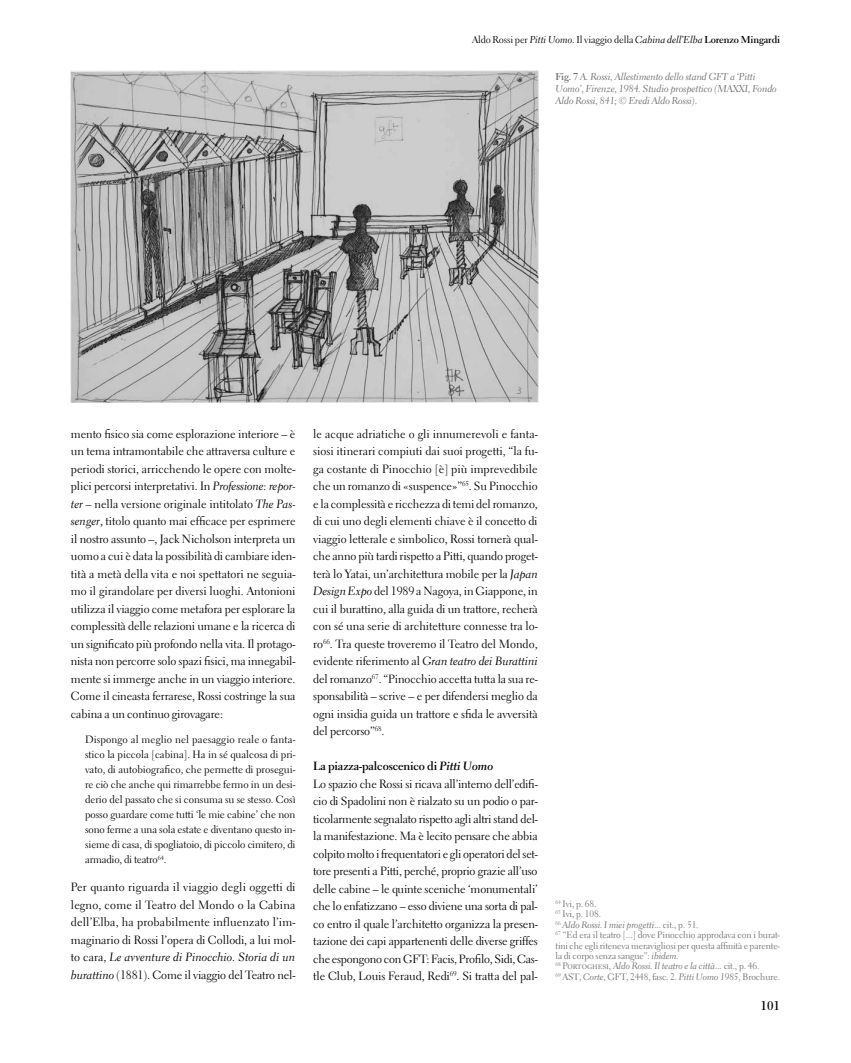
<style>
.page{position:relative;width:851px;height:1063px;background:#fff}
.page>*{position:absolute;margin:0;border:0;box-sizing:border-box;transform-origin:0 0}
.t1{font:700 12.5px "Electra LT Std";color:#000}
.t2{font:11.88px/17.5px "Electra LT Std";letter-spacing:-.01em;color:#000;text-align:justify}
.t3{font:11.88px "Electra LT Std Cursive";letter-spacing:.005em;color:#000}
.t4{font:10.62px/15px "Electra LT Std";letter-spacing:-.005em;color:#000;text-align:justify}
.t5{font:10px/12px "Electra LT Std Cursive";letter-spacing:-.01em;color:#706f6f}
.t6{font:10px "Electra LT Std";letter-spacing:-.01em;color:#000}
.t7{font:9.38px/10.4px "Electra LT Std";letter-spacing:-.01em;color:#706f6f}
.t8{font:9.38px "Electra LT Std Cursive";letter-spacing:-.01em;color:#706f6f}
.s1{font-family:"Electra LT Std Cursive"}
.s2{font-weight:700}
.s3{font-family:"Electra LT Std";font-weight:700}
.s4{font-family:"Electra LT Std"}
.s5{font-family:"Electra LT Std Bold Cursive"}
</style>
<div class="page">
<img style="left:70px;top:71px;width:468px;height:332px">
<p class="t6" style="left:472px;top:33px;width:309px">Aldo Rossi per <span class="s1">Pitti Uomo</span>. Il viaggio della <span class="s1">Cabina dell’Elba</span> <span class="s2">Lorenzo Mingardi</span></p>
<p class="t5" style="left:555px;top:71px;width:223px"><span class="s3">Fig. 7</span> A. Rossi, Allestimento dello stand GFT a ‘Pitti<br>Uomo’, Firenze, 1984. Studio prospettico (MAXXI, Fondo<br>Aldo Rossi, 841; © Eredi Aldo Rossi).</p>
<p class="t2" style="left:71px;top:425px;width:226px">mento fisico sia come esplorazione interiore – è un tema intramontabile che attraversa culture e periodi storici, arricchendo le opere con molte&shy;plici percorsi interpretativi. In <span class="s1">Professione: repor&shy;ter –</span> nella versione originale intitolato <span class="s1">The Pas&shy;senger</span>, titolo quanto mai efficace per esprimere il nostro assunto –, Jack Nicholson interpreta un uomo a cui è data la possibilità di cambiare iden&shy;tità a metà della vita e noi spettatori ne seguia&shy;mo il girandolare per diversi luoghi. Antonioni utilizza il viaggio come metafora per esplorare la complessità delle relazioni umane e la ricerca di un significato più profondo nella vita. Il protago&shy;nista non percorre solo spazi fisici, ma innegabil&shy;mente si immerge anche in un viaggio interiore.<br>Come il cineasta ferrarese, Rossi costringe la sua cabina a un continuo girovagare:</p>
<p class="t4" style="left:85px;top:732px;width:212px">Dispongo al meglio nel paesaggio reale o fanta&shy;stico la piccola [cabina]. Ha in sé qualcosa di pri&shy;vato, di autobiografico, che permette di prosegui&shy;re ciò che anche qui rimarrebbe fermo in un desi&shy;derio del passato che si consuma su se stesso. Così posso guardare come tutti ‘le mie cabine’ che non sono ferme a una sola estate e diventano questo in&shy;sieme di casa, di spogliatoio, di piccolo cimitero, di armadio, di teatro<sup>64</sup>.</p>
<p class="t2" style="left:71px;top:879px;width:226px">Per quanto riguarda il viaggio degli oggetti di legno, come il Teatro del Mondo o la Cabina dell’Elba, ha probabilmente influenzato l’im&shy;maginario di Rossi l’opera di Collodi, a lui mol-</p>
<p class="t3" style="left:71px;top:950px;width:226px"><span class="s4">to cara,</span> Le avventure di Pinocchio. Storia di un</p>
<p class="t2" style="left:71px;top:966px;width:226px"><span class="s1">burattino</span> (1881). Come il viaggio del Teatro nel-</p>
<p class="t2" style="left:313px;top:425px;width:226px">le acque adriatiche o gli innumerevoli e fanta&shy;siosi itinerari compiuti dai suoi progetti, “la fu&shy;ga costante di Pinocchio [è] più imprevedibile che un romanzo di «suspence»”<sup>65</sup>. Su Pinocchio e la complessità e ricchezza di temi del romanzo, di cui uno degli elementi chiave è il concetto di viaggio letterale e simbolico, Rossi tornerà qual&shy;che anno più tardi rispetto a Pitti, quando proget&shy;terà lo Yatai, un’architettura mobile per la <span class="s1">Japan Design Expo</span> del 1989 a Nagoya, in Giappone, in cui il burattino, alla guida di un trattore, recherà con sé una serie di architetture connesse tra lo&shy;ro<sup>66</sup>. Tra queste troveremo il Teatro del Mondo,</p>
<p class="t3" style="left:313px;top:654px;width:226px"><span class="s4">evidente riferimento al</span> Gran teatro dei Burattini</p>
<p class="t2" style="left:313px;top:670px;width:226px">del romanzo<sup>67</sup>. “Pinocchio accetta tutta la sua re&shy;sponsabilità – scrive – e per difendersi meglio da ogni insidia guida un trattore e sfida le avversità del percorso”<sup>68</sup>.</p>
<p class="t2" style="left:313px;top:757px;width:226px;text-align:left"><span class="s2">La piazza-palcoscenico di</span> <span class="s5">Pitti Uomo<br></span>Lo spazio che Rossi si ricava all’interno dell’edifi&shy;cio di Spadolini non è rialzato su un podio o par&shy;ticolarmente segnalato rispetto agli altri stand del&shy;la manifestazione. Ma è lecito pensare che abbia colpito molto i frequentatori e gli operatori del set&shy;tore presenti a Pitti, perché, proprio grazie all’uso delle cabine – le quinte sceniche ‘monumentali’ che lo enfatizzano – esso diviene una sorta di pal&shy;co entro il quale l’architetto organizza la presen&shy;tazione dei capi appartenenti delle diverse griffes che espongono con GFT: Facis, Profilo, Sidi, Cas&shy;tle Club, Louis Feraud, Redi<sup>69</sup>. Si tratta del pal-</p>
<p class="t7" style="left:555px;top:899px;width:47px"><sup>64</sup> Ivi, p. 68.<br><sup>65</sup> Ivi, p. 108.</p>
<p class="t8" style="left:555px;top:919px;width:144px"><sup>66</sup> Aldo Rossi. I miei progetti<span class="s4">... cit., p. 51.</span></p>
<p class="t7" style="left:555px;top:930px;width:226px;text-align:justify"><sup>67</sup> “Ed era il teatro [...] dove Pinocchio approdava con i burat&shy;tini che egli riteneva meravigliosi per questa affinità e parente&shy;la di corpo senza sangue”: <span class="s1">ibidem.</span></p>
<p class="t8" style="left:555px;top:960px;width:205px"><sup>68</sup> <span class="s4">Portoghesi,</span> Aldo Rossi. Il teatro e la città<span class="s4">... cit., p. 46.</span></p>
<p class="t7" style="left:555px;top:971px;width:226px"><sup>69</sup> AST, <span class="s1">Corte</span>, GFT, 2448, fasc. 2. <span class="s1">Pitti Uomo 1985</span>, Brochure.</p>
<p class="t1" style="left:760px;top:998px;width:21px">101</p>
</div>
